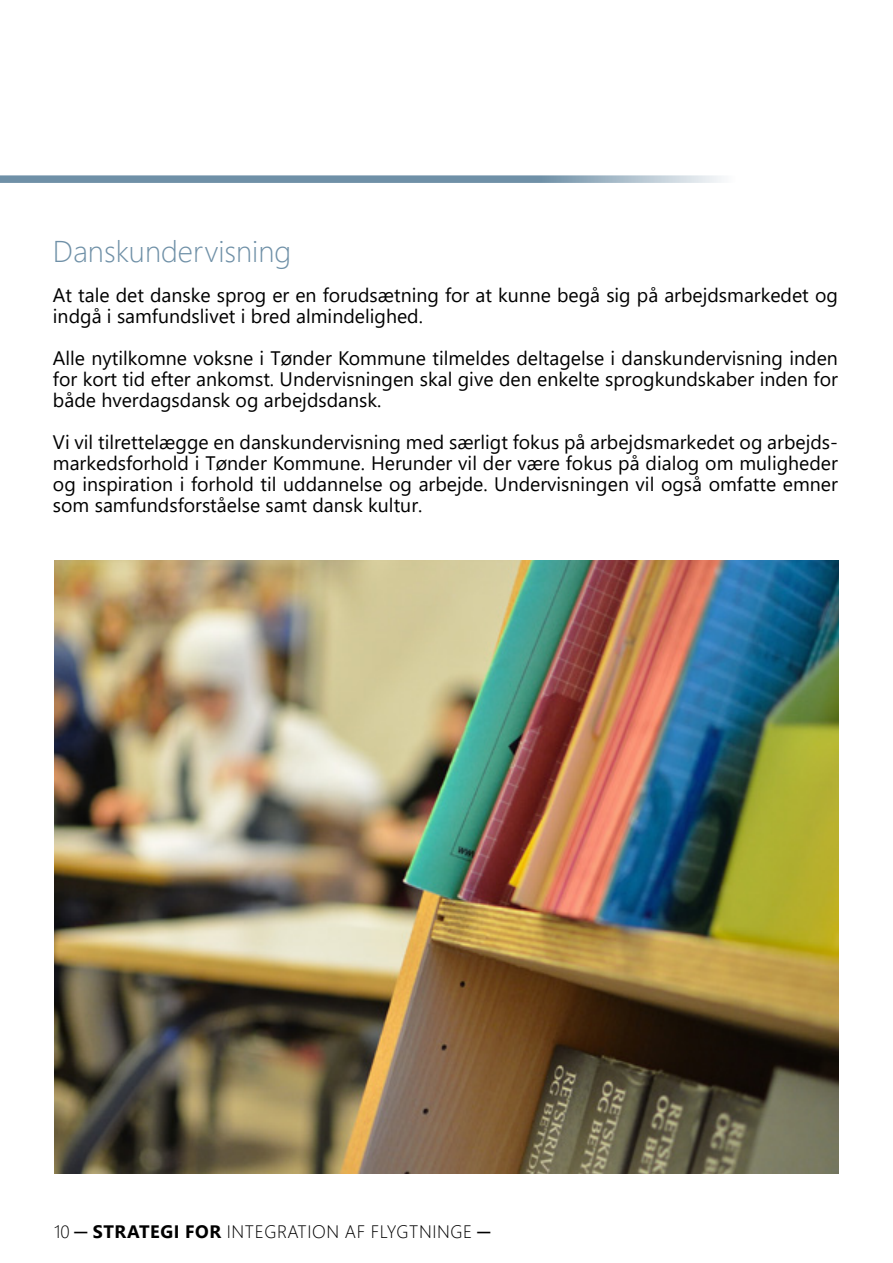
<style>
.page{position:relative;width:893px;height:1263px;background:#fff}
.page>*{position:absolute;margin:0;border:0;box-sizing:border-box;transform-origin:0 0}
.t1{font:300 30px "Segoe UI";color:#6f90a7}
.t2{font:19.5px/21px "Segoe UI";color:#000;text-align:justify}
.t3{font:300 18px "Segoe UI";letter-spacing:.035em;color:#000}
.s1{font-family:"Century Gothic";font-weight:700}
.s2{font-weight:700}
</style>
<div class="page">
<svg style="left:0;top:175px;width:722px;height:8px;fill:#6f90a7"></svg>
<img style="left:54px;top:560px;width:785px;height:613px">
<p class="t1" style="left:53px;top:223px;width:240px">Danskundervisning</p>
<p class="t2" style="left:53px;top:283px;width:786px">At tale det danske sprog er en forudsætning for at kunne begå sig på arbejdsmarkedet og indgå i samfundslivet i bred almindelighed.</p>
<p class="t2" style="left:53px;top:346px;width:786px">Alle nytilkomne voksne i Tønder Kommune tilmeldes deltagelse i danskundervisning inden for kort tid efter ankomst. Undervisningen skal give den enkelte sprogkundskaber inden for både hverdagsdansk og arbejdsdansk.</p>
<p class="t2" style="left:53px;top:430px;width:786px">Vi vil tilrettelægge en danskundervisning med særligt fokus på arbejdsmarkedet og arbejds&shy;markedsforhold i Tønder Kommune. Herunder vil der være fokus på dialog om muligheder og inspiration i forhold til uddannelse og arbejde. Undervisningen vil også omfatte emner som samfundsforståelse samt dansk kultur.</p>
<p class="t3" style="left:54px;top:1215px;width:438px">10 <span class="s1">─</span> <span class="s2">STRATEGI FOR</span> INTEGRATION AF FLYGTNINGE <span class="s1">─</span></p>
</div>
